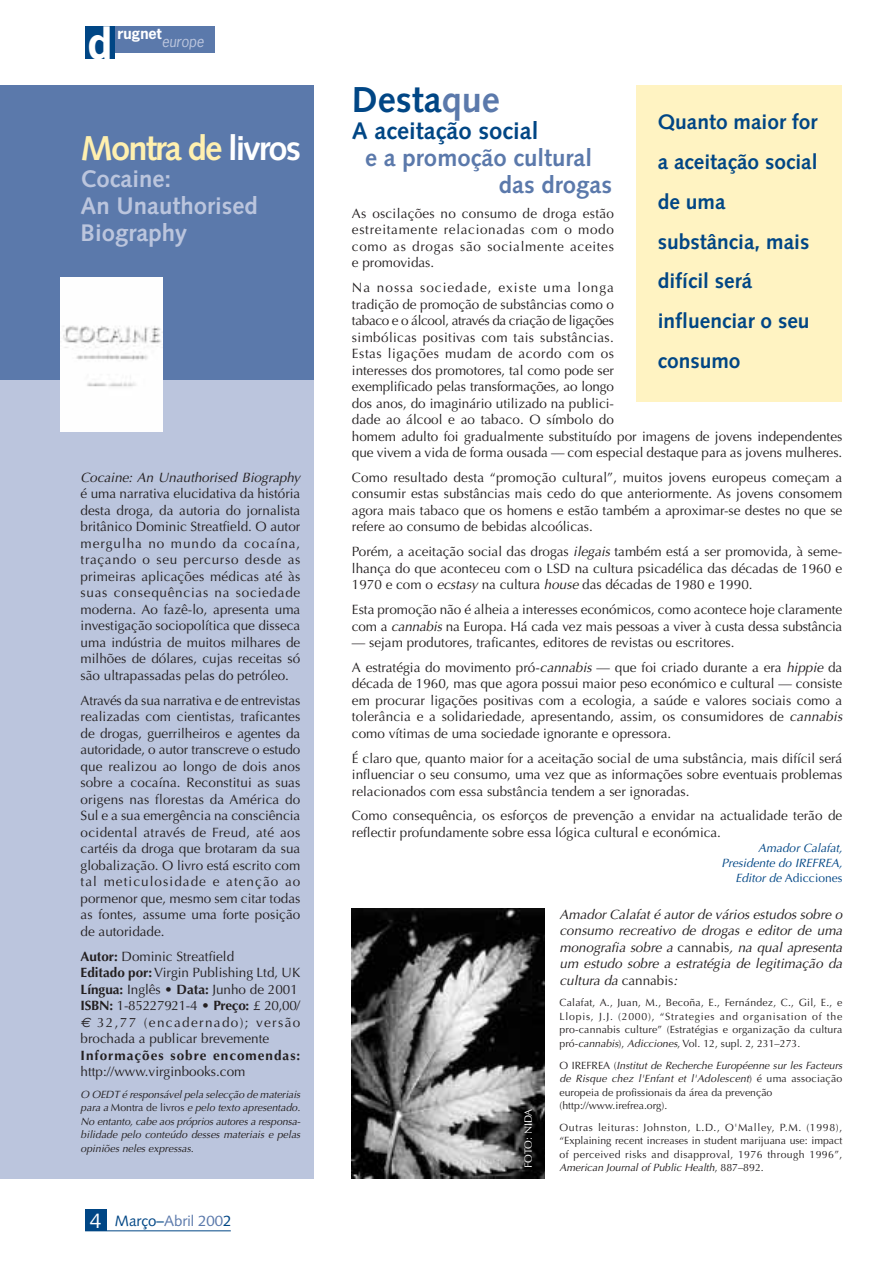
<style>
.page{position:relative;width:893px;height:1262px;background:#fff}
.page>*{position:absolute;margin:0;border:0;box-sizing:border-box;transform-origin:0 0}
.t1{font:700 42px "News Gothic";color:#fff}
.t2{font:700 36px "Syntax";color:#004685}
.t3{font:700 34.5px "Syntax";letter-spacing:-.055em;color:#fff0af}
.t4{font:700 24px/27px "Syntax";color:#bbc5dd}
.t5{font:700 24px/27px "Syntax";color:#5b79ab}
.t6{font:700 24px "Syntax";color:#004685}
.t7{font:700 21px/39.8px "Syntax";color:#004685}
.t8{font:15px "Syntax";color:#5b79ab}
.t9{font:700 14.55px "News Gothic";color:#fff}
.t10{font:italic 14.55px "News Gothic";color:#bbc5dd}
.t11{font:13.5px/16.5px "Optima";color:#231f20;text-align:justify}
.t12{font:italic 13.5px/16.5px "Optima";color:#231f20;text-align:justify}
.t13{font:700 13.5px "Optima";letter-spacing:.075em;color:#231f20}
.t14{font:italic 12px/15px "Optima";color:#004685;text-align:right}
.t15{font:10.5px/13.5px "Optima";letter-spacing:.01em;color:#231f20;text-align:justify}
.t16{font:italic 10.5px/13.5px "Optima";color:#231f20;text-align:justify}
.t17{font:10.5px "Optima";letter-spacing:-.02em;color:#fff}
.s1{color:#fff}
.s2{font-weight:700}
.s3{font-family:"Euro Sans";font-style:italic}
.s4{font-style:normal}
.s5{font-size:21px;color:#fff}
.s6{color:#004685}
.s7{color:#5b79ab}
.s8{font-style:italic}
</style>
<div class="page">
<div style="left:0;top:289px;width:313px;height:889px;background:#bbc5dd"></div>
<div style="left:85px;top:26px;width:30px;height:33px;background:#004685"></div>
<div style="left:115px;top:26px;width:99px;height:27px;background:#5b79ab"></div>
<div style="left:85px;top:1209px;width:21px;height:21px;background:#004685"></div>
<hr style="left:85px;top:1230px;width:146px;height:1px;background:#004685">
<div style="left:0;top:85px;width:313px;height:295px;background:#5b79ab"></div>
<div style="left:636px;top:85px;width:206px;height:316px;background:#fff3c2"></div>
<img style="left:61px;top:278px;width:101px;height:154px">
<img style="left:352px;top:908px;width:192px;height:270px">
<h1 class="t1" style="left:88px;top:26px;width:26px">d</h1>
<p class="t9" style="left:117px;top:28px;width:46px">rugnet</p>
<p class="t10" style="left:162px;top:36px;width:44px">europe</p>
<h3 class="t3" style="left:80px;top:134px;width:222px">Montra de <span class="s1">livros</span></h3>
<h3 class="t4" style="left:80px;top:167px;width:179px">Cocaine:<br>An Unauthorised<br>Biography</h3>
<p class="t12" style="left:81px;top:470px;width:221px">Cocaine: An Unauthorised Biography</p>
<p class="t11" style="left:81px;top:487px;width:221px">é uma narrativa elucidativa da história desta droga, da autoria do jornalista britânico Dominic Streatfield. O autor mergulha no mundo da cocaína, traçando o seu percurso desde as primeiras aplicações médicas até às suas consequências na sociedade moderna. Ao fazê-lo, apresenta uma investigação sociopolítica que disseca uma indústria de muitos milhares de milhões de dólares, cujas receitas só são ultrapassadas pelas do petróleo.</p>
<p class="t11" style="left:81px;top:693px;width:221px">Através da sua narrativa e de entrevistas realizadas com cientistas, traficantes de drogas, guerrilheiros e agentes da autoridade, o autor transcreve o estudo que realizou ao longo de dois anos sobre a cocaína. Reconstitui as suas origens nas florestas da América do Sul e a sua emergência na consciência ocidental através de Freud, até aos cartéis da droga que brotaram da sua globalização. O livro está escrito com tal meticulosidade e atenção ao pormenor que, mesmo sem citar todas as fontes, assume uma forte posição de autoridade.</p>
<p class="t11" style="left:81px;top:949px;width:221px;text-align:left"><span class="s2">Autor:</span> Dominic Streatfield<br><span class="s2">Editado por:</span>Virgin Publishing Ltd, UK <span class="s2">Língua:</span> Inglês • <span class="s2">Data:</span> Junho de 2001<br><span class="s2">ISBN:</span> 1-85227921-4 • <span class="s2">Preço:</span> £ 20,00/ <span class="s3">€</span> 32,77 (encadernado); versão brochada a publicar brevemente</p>
<p class="t13" style="left:81px;top:1049px;width:221px">Informações sobre encomendas:</p>
<p class="t11" style="left:81px;top:1064px;width:166px">http://www.virginbooks.com</p>
<p class="t16" style="left:81px;top:1088px;width:221px">O OEDT é responsável pela selecção de materiais para a <span class="s4">Montra de livros</span> e pelo texto apresentado.<br>No entanto, cabe aos próprios autores a responsa&shy;bilidade pelo conteúdo desses materiais e pelas opiniões neles expressas.</p>
<p class="t8" style="left:90px;top:1214px;width:143px"><span class="s5">4</span> <span class="s6">Março–</span>Abril 200<span class="s6">2</span></p>
<h2 class="t2" style="left:352px;top:85px;width:149px">Desta<span class="s7">que</span></h2>
<h3 class="t6" style="left:352px;top:121px;width:188px">A aceitação social</h3>
<h3 class="t5" style="left:498px;top:146px;width:115px;text-indent:-133px">e a promoção cultural das drogas</h3>
<p class="t11" style="left:352px;top:206px;width:263px">As oscilações no consumo de droga estão estreitamente relacionadas com o modo como as drogas são socialmente aceites e promovidas.</p>
<p class="t11" style="left:352px;top:281px;width:492px;text-align:left">Na nossa sociedade, existe uma longa<br>tradição de promoção de substâncias como o<br>tabaco e o álcool, através da criação de ligações<br>simbólicas positivas com tais substâncias.<br>Estas ligações mudam de acordo com os<br>interesses dos promotores, tal como pode ser<br>exemplificado pelas transformações, ao longo<br>dos anos, do imaginário utilizado na publici-<br>dade ao álcool e ao tabaco. O símbolo do<br>homem adulto foi gradualmente substituído por imagens de jovens independentes que vivem a vida de forma ousada — com especial destaque para as jovens mulheres.</p>
<p class="t11" style="left:352px;top:470px;width:492px">Como resultado desta “promoção cultural”, muitos jovens europeus começam a consumir estas substâncias mais cedo do que anteriormente. As jovens consomem agora mais tabaco que os homens e estão também a aproximar-se destes no que se refere ao consumo de bebidas alcoólicas.</p>
<p class="t11" style="left:352px;top:545px;width:492px">Porém, a aceitação social das drogas <span class="s8">ilegais</span> também está a ser promovida, à seme&shy;lhança do que aconteceu com o LSD na cultura psicadélica das décadas de 1960 e 1970 e com o <span class="s8">ecstasy</span> na cultura <span class="s8">house</span> das décadas de 1980 e 1990.</p>
<p class="t11" style="left:352px;top:602px;width:492px">Esta promoção não é alheia a interesses económicos, como acontece hoje claramente com a <span class="s8">cannabis</span> na Europa. Há cada vez mais pessoas a viver à custa dessa substância</p>
<p class="t11" style="left:352px;top:631px;width:492px;line-height:24.8px">— sejam produtores, traficantes, editores de revistas ou escritores.<br>A estratégia do movimento pró-<span class="s8">cannabis</span> — que foi criado durante a era <span class="s8">hippie</span> da</p>
<p class="t11" style="left:352px;top:677px;width:492px">década de 1960, mas que agora possui maior peso económico e cultural — consiste em procurar ligações positivas com a ecologia, a saúde e valores sociais como a tolerância e a solidariedade, apresentando, assim, os consumidores de <span class="s8">cannabis </span>como vítimas de uma sociedade ignorante e opressora.</p>
<p class="t11" style="left:352px;top:751px;width:492px">É claro que, quanto maior for a aceitação social de uma substância, mais difícil será influenciar o seu consumo, uma vez que as informações sobre eventuais problemas relacionados com essa substância tendem a ser ignoradas.</p>
<p class="t11" style="left:352px;top:809px;width:492px">Como consequência, os esforços de prevenção a envidar na actualidade terão de reflectir profundamente sobre essa lógica cultural e económica.</p>
<p class="t14" style="left:721px;top:841px;width:122px">Amador Calafat,<br>Presidente do IREFREA,<br>Editor de <span class="s4">Adicciones</span></p>
<p class="t12" style="left:559px;top:907px;width:284px">Amador Calafat é autor de vários estudos sobre o consumo recreativo de drogas e editor de uma monografia sobre a <span class="s4">cannabis</span>, na qual apresenta um estudo sobre a estratégia de legitimação da cultura da <span class="s4">cannabis</span>:</p>
<p class="t15" style="left:559px;top:997px;width:284px">Calafat, A., Juan, M., Becoña, E., Fernández, C., Gil, E., e Llopis, J.J. (2000), “Strategies and organisation of the pro-cannabis culture” (Estratégias e organização da cultura pró-<span class="s8">cannabis</span>), <span class="s8">Adicciones</span>, Vol. 12, supl. 2, 231–273.</p>
<p class="t15" style="left:559px;top:1059px;width:284px;text-align:left">O IREFREA (<span class="s8">Institut de Recherche Européenne sur les Facteurs de Risque chez l'Enfant et l'Adolescent</span>) é uma associação europeia de profissionais da área da prevenção (http://www.irefrea.org).</p>
<p class="t15" style="left:559px;top:1121px;width:284px">Outras leituras: Johnston, L.D., O'Malley, P.M. (1998), “Explaining recent increases in student marijuana use: impact of perceived risks and disapproval, 1976 through 1996”, <span class="s8">American Journal of Public Health</span>, 887–892.</p>
<h3 class="t7" style="left:657px;top:104px;width:161px">Quanto maior for a aceitação social de uma substância, mais difícil será influenciar o seu consumo</h3>
<p class="t17" style="left:524px;top:1168px;width:61px;rotate:-90deg">FOTO: NIDA</p>
</div>
